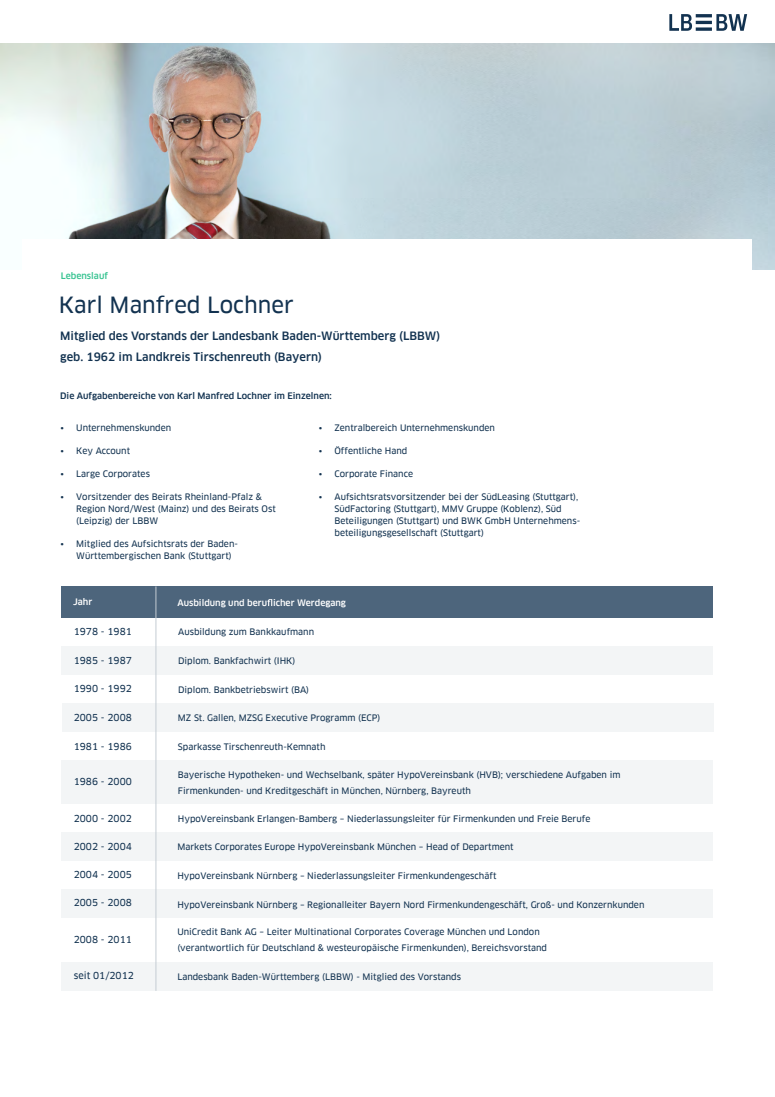
<style>
.page{position:relative;width:775px;height:1097px;background:#fff}
.page>*{position:absolute;margin:0;border:0;box-sizing:border-box;transform-origin:0 0}
.t1{font:21.88px "Clanfor LBBW News";color:#123250}
.t2{font:500 11.25px/20.6px "Clanfor LBBW";color:#123250}
.t3{font:9.38px "Clanfor LBBW News";color:#123250}
.t4{font:8.75px/12.2px "Clanfor LBBW News";color:#123250}
.t5{font:500 8.75px "Clanfor LBBW";color:#123250}
.t6{font:500 8.75px "Clanfor LBBW";color:#fff}
.t7{font:500 8.75px "Clanfor LBBW";color:#37c391}
</style>
<div class="page">
<div style="left:61px;top:586px;width:652px;height:32px;background:#4d657c"></div>
<svg style="left:267px;top:599px;width:5px;height:7px"></svg>
<div style="left:61px;top:646px;width:652px;height:28px;background:#f3f5f6"></div>
<div style="left:62px;top:703px;width:652px;height:29px;background:#f3f5f6"></div>
<div style="left:61px;top:760px;width:652px;height:43px;background:#f3f5f6"></div>
<div style="left:61px;top:831px;width:652px;height:29px;background:#f3f5f6"></div>
<div style="left:61px;top:889px;width:652px;height:29px;background:#f3f5f6"></div>
<div style="left:61px;top:961px;width:652px;height:29px;background:#f3f5f6"></div>
<hr style="left:156px;top:587px;width:1px;height:403px;background:#c4ccd3">
<img style="left:0;top:44px;width:775px;height:225px">
<div style="left:22px;top:239px;width:730px;height:32px;background:#fff"></div>
<svg style="left:669px;top:14px;width:78px;height:17px"></svg>
<p class="t7" style="left:61px;top:270px;width:49px">Lebenslauf</p>
<h1 class="t1" style="left:59px;top:292px;width:236px">Karl Manfred Lochner</h1>
<p class="t2" style="left:60px;top:326px;width:382px">Mitglied des Vorstands der Landesbank Baden-Württemberg (LBBW) geb. 1962 im Landkreis Tirschenreuth (Bayern)</p>
<p class="t5" style="left:60px;top:390px;width:273px">Die Aufgabenbereiche von Karl Manfred Lochner im Einzelnen:</p>
<p class="t4" style="left:319px;top:422px;width:178px">• Zentralbereich Unternehmenskunden</p>
<p class="t4" style="left:319px;top:444px;width:90px">• Öffentliche Hand</p>
<p class="t4" style="left:319px;top:467px;width:96px">• Corporate Finance</p>
<p class="t4" style="left:334px;top:490px;width:247px;text-indent:-16px">• Aufsichtsratsvorsitzender bei der SüdLeasing (Stuttgart), SüdFactoring (Stuttgart), MMV Gruppe (Koblenz), Süd Beteiligungen (Stuttgart) und BWK GmbH Unternehmens&shy;beteiligungsgesellschaft (Stuttgart)</p>
<p class="t4" style="left:61px;top:422px;width:112px">• Unternehmenskunden</p>
<p class="t4" style="left:61px;top:444px;width:71px">• Key Account</p>
<p class="t4" style="left:61px;top:467px;width:91px">• Large Corporates</p>
<p class="t4" style="left:76px;top:490px;width:201px;text-indent:-16px">• Vorsitzender des Beirats Rheinland-Pfalz &amp;<br>Region Nord/West (Mainz) und des Beirats Ost (Leipzig) der LBBW</p>
<p class="t4" style="left:76px;top:537px;width:163px;text-indent:-16px">• Mitglied des Aufsichtsrats der Baden-<br>Württembergischen Bank (Stuttgart)</p>
<p class="t6" style="left:73px;top:597px;width:21px">Jahr</p>
<p class="t6" style="left:178px;top:597px;width:170px">Ausbildung und beru icher Werdegang</p>
<p class="t3" style="left:74px;top:625px;width:60px">1978 - 1981</p>
<p class="t3" style="left:74px;top:654px;width:60px">1985 - 1987</p>
<p class="t3" style="left:74px;top:683px;width:60px">1990 - 1992</p>
<p class="t3" style="left:74px;top:712px;width:60px">2005 - 2008</p>
<p class="t3" style="left:74px;top:740px;width:60px">1981 - 1986</p>
<p class="t3" style="left:74px;top:775px;width:60px">1986 - 2000</p>
<p class="t3" style="left:74px;top:812px;width:60px">2000 - 2002</p>
<p class="t3" style="left:74px;top:840px;width:60px">2002 - 2004</p>
<p class="t3" style="left:74px;top:869px;width:60px">2004 - 2005</p>
<p class="t3" style="left:74px;top:897px;width:60px">2005 - 2008</p>
<p class="t3" style="left:74px;top:934px;width:60px">2008 - 2011</p>
<p class="t3" style="left:74px;top:970px;width:62px">seit 01/2012</p>
<p class="t4" style="left:178px;top:625px;width:138px">Ausbildung zum Bankkaufmann</p>
<p class="t4" style="left:178px;top:654px;width:119px">Diplom. Bankfachwirt (IHK)</p>
<p class="t4" style="left:178px;top:683px;width:132px">Diplom. Bankbetriebswirt (BA)</p>
<p class="t4" style="left:178px;top:712px;width:204px">MZ St. Gallen, MZSG Executive Programm (ECP)</p>
<p class="t4" style="left:178px;top:740px;width:149px">Sparkasse Tirschenreuth-Kemnath</p>
<p class="t4" style="left:178px;top:767px;width:444px;line-height:15.6px">Bayerische Hypotheken- und Wechselbank, später HypoVereinsbank (HVB); verschiedene Aufgaben im<br>Firmenkunden- und Kreditgeschäft in München, Nürnberg, Bayreuth</p>
<p class="t4" style="left:178px;top:812px;width:414px">HypoVereinsbank Erlangen-Bamberg – Niederlassungsleiter für Firmenkunden und Freie Berufe</p>
<p class="t4" style="left:177px;top:840px;width:338px">Markets Corporates Europe HypoVereinsbank München – Head of Department</p>
<p class="t4" style="left:177px;top:869px;width:321px">HypoVereinsbank Nürnberg – Niederlassungsleiter Firmenkundengeschäft</p>
<p class="t4" style="left:177px;top:898px;width:469px">HypoVereinsbank Nürnberg – Regionalleiter Bayern Nord Firmenkundengeschäft, Groß- und Konzernkunden</p>
<p class="t4" style="left:177px;top:924px;width:371px;line-height:15.6px">UniCredit Bank AG – Leiter Multinational Corporates Coverage München und London (verantwortlich für Deutschland &amp; westeuropäische Firmenkunden), Bereichsvorstand</p>
<p class="t4" style="left:177px;top:970px;width:285px">Landesbank Baden-Württemberg (LBBW) - Mitglied des Vorstands</p>
</div>
